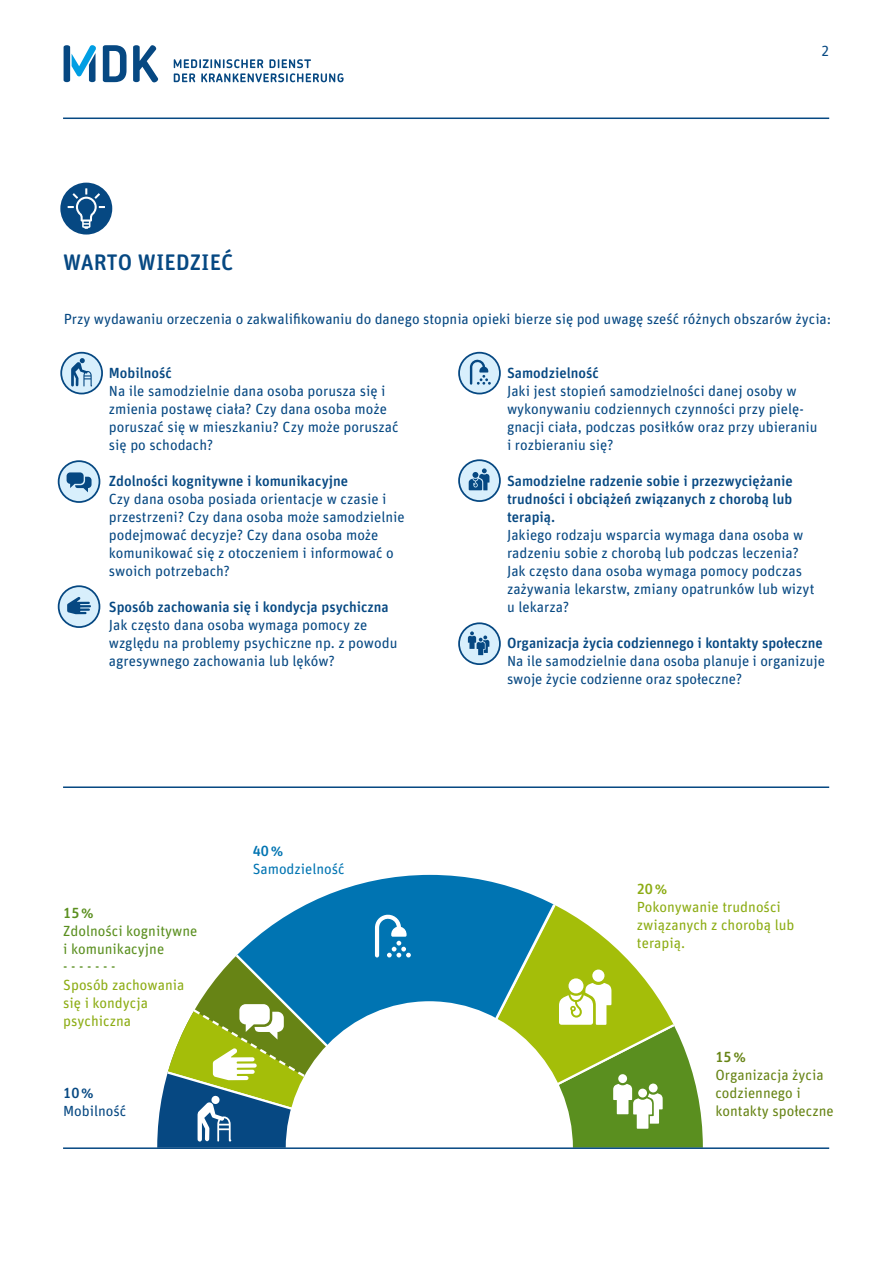
<style>
.page{position:relative;width:893px;height:1263px;background:#fff}
.page>*{position:absolute;margin:0;border:0;box-sizing:border-box;transform-origin:0 0}
.t1{font:500 22.5px "Unit Rounded Pro";letter-spacing:.005em;color:#064882}
.t2{font:14.7px/18px "Unit Rounded Pro";color:#064882}
.t3{font:14.7px/18px "Unit Rounded Pro";color:#8cac13}
.t4{font:14.7px/18px "Unit Rounded Pro";color:#678415}
.t5{font:14.7px/18px "Unit Rounded Pro";color:#5a8f1f}
.t6{font:500 14.7px "Unit Rounded Pro";color:#064882}
.t7{font:14.7px "Unit Rounded Pro";color:#0074b2}
.t8{font:500 14.7px "Unit Rounded Pro";color:#0074b2}
.t9{font:500 14.7px "Unit Rounded Pro";color:#5a8f1f}
.t10{font:500 14.7px "Unit Rounded Pro";color:#8cac13}
.t11{font:500 14.7px "Unit Rounded Pro";color:#678415}
.t12{font:14.7px "Unit Rounded OT";color:#064882}
.s1{font-weight:500}
</style>
<div class="page">
<svg style="left:174px;top:59px;width:170px;height:23px"></svg>
<svg style="left:103px;top:45px;width:55px;height:37px"></svg>
<svg style="left:64px;top:45px;width:32px;height:37px"></svg>
<svg style="left:581px;top:920px;width:63px;height:58px"></svg>
<svg style="left:289px;top:875px;width:292px;height:103px"></svg>
<svg style="left:216px;top:914px;width:217px;height:64px"></svg>
<div style="left:592px;top:969px;width:12px;height:13px;background:#fff;border-radius:50%"></div>
<svg style="left:157px;top:978px;width:546px;height:169px"></svg>
<hr style="left:63px;top:118px;width:766px;height:1px;background:#064882">
<hr style="left:63px;top:786px;width:766px;height:2px;background:#064882">
<hr style="left:63px;top:1147px;width:766px;height:2px;background:#064882">
<svg style="left:60px;top:183px;width:52px;height:52px"></svg>
<div style="left:61px;top:353px;width:41px;height:41px;background:#d8effc;border-radius:50%"></div>
<div style="left:60px;top:352px;width:43px;height:42px;border:2px solid #064882;border-radius:50%"></div>
<svg style="left:71px;top:358px;width:21px;height:28px"></svg>
<svg style="left:459px;top:353px;width:41px;height:41px"></svg>
<div style="left:458px;top:352px;width:43px;height:42px;border:2px solid #064882;border-radius:50%"></div>
<svg style="left:459px;top:460px;width:41px;height:41px"></svg>
<div style="left:458px;top:459px;width:43px;height:43px;border:2px solid #064882;border-radius:50%"></div>
<svg style="left:469px;top:468px;width:20px;height:22px"></svg>
<div style="left:459px;top:623px;width:41px;height:41px;background:#d8effc;border-radius:50%"></div>
<div style="left:458px;top:622px;width:43px;height:43px;border:2px solid #064882;border-radius:50%"></div>
<svg style="left:468px;top:631px;width:21px;height:24px"></svg>
<svg style="left:470px;top:359px;width:21px;height:26px"></svg>
<svg style="left:375px;top:913px;width:36px;height:44px"></svg>
<div style="left:59px;top:461px;width:40px;height:41px;background:#d8effc;border-radius:50%"></div>
<div style="left:58px;top:460px;width:42px;height:43px;border:2px solid #064882;border-radius:50%"></div>
<div style="left:67px;top:472px;width:17px;height:12px;background:#064882;border-radius:4px"></div>
<svg style="left:75px;top:477px;width:17px;height:15px"></svg>
<div style="left:59px;top:586px;width:40px;height:41px;background:#d8effc;border-radius:50%"></div>
<div style="left:58px;top:585px;width:42px;height:43px;border:2px solid #064882;border-radius:50%"></div>
<svg style="left:67px;top:597px;width:24px;height:17px"></svg>
<p class="t1" style="left:63px;top:246px;width:172px">WARTO WIEDZIEĆ</p>
<p class="t12" style="left:821px;top:42px;width:10px">2</p>
<p class="t2" style="left:64px;top:309px;width:769px">Przy wydawaniu orzeczenia o zakwalifikowaniu do danego stopnia opieki bierze się pod uwagę sześć różnych obszarów życia:</p>
<p class="t2" style="left:109px;top:363px;width:291px"><span class="s1">Mobilność<br></span>Na ile samodzielnie dana osoba porusza się i zmienia postawę ciała? Czy dana osoba może poruszać się w mieszkaniu? Czy może poruszać się po schodach?</p>
<p class="t2" style="left:109px;top:471px;width:297px"><span class="s1">Zdolności kognitywne i komunikacyjne<br></span>Czy dana osoba posiada orientacje w czasie i przestrzeni? Czy dana osoba może samodzielnie podejmować decyzje? Czy dana osoba może komunikować się z otoczeniem i informować o swoich potrzebach?</p>
<p class="t2" style="left:109px;top:597px;width:290px"><span class="s1">Sposób zachowania się i kondycja psychiczna </span>Jak często dana osoba wymaga pomocy ze względu na problemy psychiczne np. z powodu agresywnego zachowania lub lęków?</p>
<p class="t9" style="left:63px;top:903px;width:32px">15%</p>
<p class="t5" style="left:63px;top:921px;width:136px">Zdolności kognitywne i komunikacyjne</p>
<p class="t5" style="left:63px;top:956px;width:54px">- - - - - - -</p>
<p class="t3" style="left:63px;top:975px;width:123px">Sposób zachowania się i kondycja psychiczna</p>
<p class="t6" style="left:63px;top:1083px;width:32px">10%</p>
<p class="t2" style="left:63px;top:1101px;width:65px">Mobilność</p>
<p class="t8" style="left:253px;top:840px;width:32px">40%</p>
<p class="t7" style="left:253px;top:858px;width:94px">Samodzielność</p>
<p class="t6" style="left:507px;top:363px;width:93px">Samodzielność</p>
<p class="t2" style="left:507px;top:381px;width:312px">Jaki jest stopień samodzielności danej osoby w wykonywaniu codziennych czynności przy pielę&shy;gnacji ciała, podczas posiłków oraz przy ubieraniu i rozbieraniu się?</p>
<p class="t2" style="left:507px;top:471px;width:309px"><span class="s1">Samodzielne radzenie sobie i przezwyciężanie trudności i obciążeń związanych z chorobą lub terapią.<br></span>Jakiego rodzaju wsparcia wymaga dana osoba w radzeniu sobie z chorobą lub podczas leczenia?<br>Jak często dana osoba wymaga pomocy podczas zażywania lekarstw, zmiany opatrunków lub wizyt u lekarza?</p>
<p class="t2" style="left:507px;top:633px;width:319px"><span class="s1">Organizacja życia codziennego i kontakty społeczne<br></span>Na ile samodzielnie dana osoba planuje i organizuje swoje życie codzienne oraz społeczne?</p>
<p class="t10" style="left:637px;top:879px;width:32px">20%</p>
<p class="t3" style="left:637px;top:897px;width:159px">Pokonywanie trudności związanych z chorobą lub terapią.</p>
<p class="t11" style="left:715px;top:1046px;width:32px">15%</p>
<p class="t4" style="left:715px;top:1065px;width:120px">Organizacja życia codziennego i kontakty społeczne</p>
</div>
